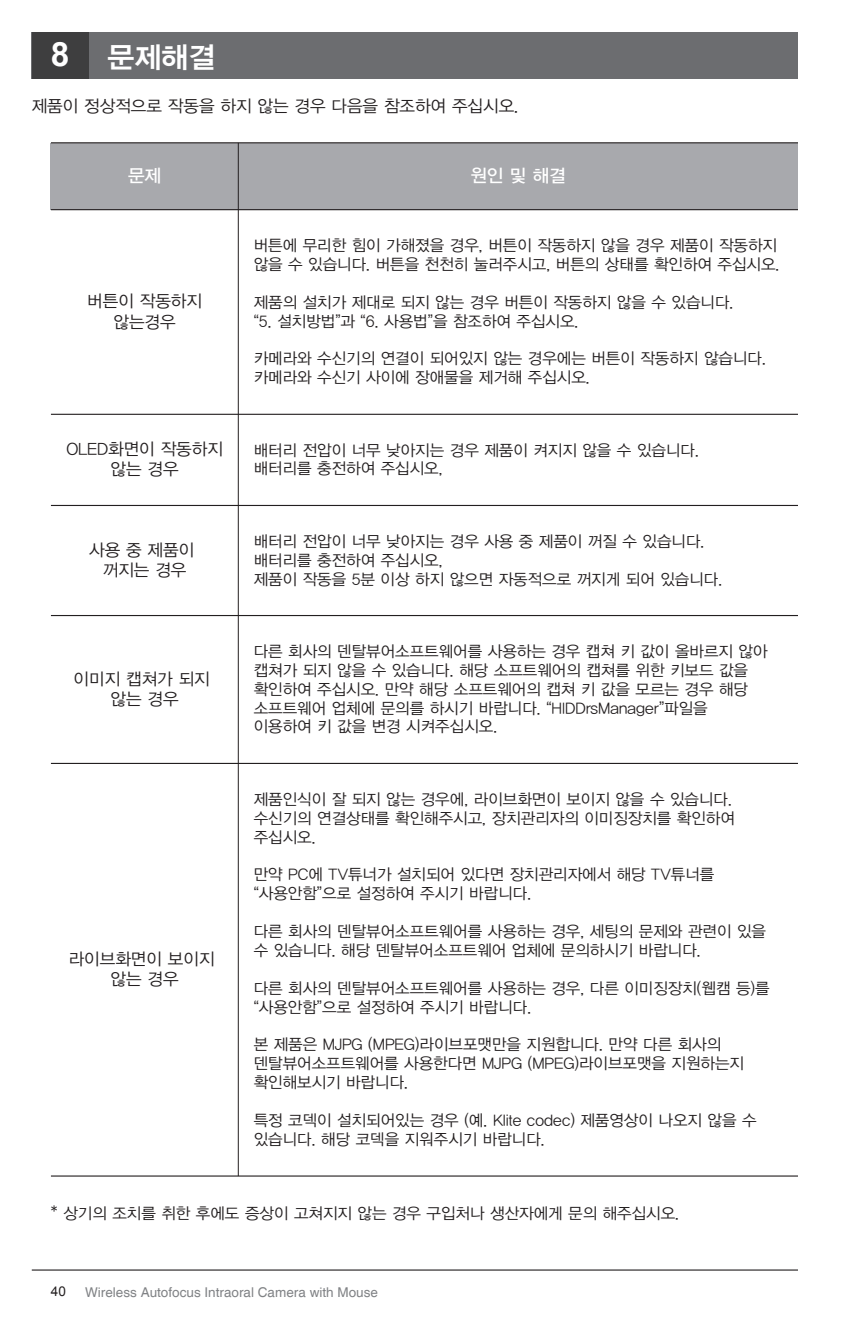
<style>
.page{position:relative;width:862px;height:1340px;background:#fff}
.page>*{position:absolute;margin:0;border:0;box-sizing:border-box;transform-origin:0 0}
.t1{font:29.25px "YDIYGO340";color:#fff}
.t2{font:18px "YDIYGO330";color:#fff}
.t3{font:16.88px/20.2px "YDIYGO320";color:#231f20;text-align:center}
.t4{font:15.75px/18.9px "YDIYGO320";color:#231f20}
.t5{font:13.5px "Helvetica";color:#808285}
.t6{font:13.5px "Arial";color:#231f20}
.s1{font-family:"Arial";font-weight:700;font-size:33.52px}
.s2{font-family:"Arial"}
</style>
<div class="page">
<div style="left:32px;top:32px;width:765px;height:47px;background:#6c6d70"></div>
<div style="left:32px;top:32px;width:56px;height:47px;background:#3e3e3f"></div>
<hr style="left:32px;top:1269px;width:765px;height:1px;background:#231f20">
<div style="left:51px;top:143px;width:746px;height:67px;background:#a8a9ad"></div>
<hr style="left:51px;top:142px;width:746px;height:1px;background:#231f20">
<hr style="left:51px;top:1175px;width:746px;height:1px;background:#231f20">
<hr style="left:51px;top:209px;width:746px;height:1px;background:#231f20">
<hr style="left:238px;top:143px;width:1px;height:1033px;background:#231f20">
<hr style="left:51px;top:414px;width:746px;height:1px;background:#231f20">
<hr style="left:51px;top:505px;width:746px;height:1px;background:#231f20">
<hr style="left:51px;top:615px;width:746px;height:1px;background:#231f20">
<hr style="left:51px;top:763px;width:746px;height:1px;background:#231f20">
<h1 class="t1" style="left:51px;top:40px;width:166px"><span class="s1">8</span> 문제해결</h1>
<p class="t3" style="left:32px;top:96px;width:488px">제품이 정상적으로 작동을 하지 않는 경우 다음을 참조하여 주십시오.</p>
<p class="t2" style="left:128px;top:166px;width:35px">문제</p>
<p class="t3" style="left:87px;top:291px;width:116px">버튼이 작동하지 않는경우</p>
<p class="t3" style="left:66px;top:439px;width:158px">OLED화면이 작동하지 않는 경우</p>
<p class="t3" style="left:89px;top:540px;width:106px">사용 중 제품이 꺼지는 경우</p>
<p class="t3" style="left:74px;top:669px;width:138px">이미지 캡쳐가 되지 않는 경우</p>
<p class="t3" style="left:69px;top:949px;width:147px">라이브화면이 보이지 않는 경우</p>
<p class="t2" style="left:470px;top:166px;width:97px">원인 및 해결</p>
<p class="t4" style="left:253px;top:236px;width:527px">버튼에 무리한 힘이 가해졌을 경우, 버튼이 작동하지 않을 경우 제품이 작동하지 않을 수 있습니다. 버튼을 천천히 눌러주시고, 버튼의 상태를 확인하여 주십시오.</p>
<p class="t4" style="left:253px;top:293px;width:481px">제품의 설치가 제대로 되지 않는 경우 버튼이 작동하지 않을 수 있습니다. <span class="s2">“</span>5. 설치방법<span class="s2">”</span>과 <span class="s2">“</span>6. 사용법<span class="s2">”</span>을 참조하여 주십시오.</p>
<p class="t4" style="left:253px;top:349px;width:513px">카메라와 수신기의 연결이 되어있지 않는 경우에는 버튼이 작동하지 않습니다. 카메라와 수신기 사이에 장애물을 제거해 주십시오.</p>
<p class="t4" style="left:253px;top:440px;width:446px">배터리 전압이 너무 낮아지는 경우 제품이 켜지지 않을 수 있습니다. 배터리를 충전하여 주십시오,</p>
<p class="t4" style="left:253px;top:532px;width:470px">배터리 전압이 너무 낮아지는 경우 사용 중 제품이 꺼질 수 있습니다. 배터리를 충전하여 주십시오,<br>제품이 작동을 5분 이상 하지 않으면 자동적으로 꺼지게 되어 있습니다.</p>
<p class="t4" style="left:253px;top:642px;width:515px">다른 회사의 덴탈뷰어소프트웨어를 사용하는 경우 캡쳐 키 값이 올바르지 않아 캡쳐가 되지 않을 수 있습니다. 해당 소프트웨어의 캡쳐를 위한 키보드 값을 확인하여 주십시오. 만약 해당 소프트웨어의 캡쳐 키 값을 모르는 경우 해당 소프트웨어 업체에 문의를 하시기 바랍니다. <span class="s2">“</span>HIDDrsManager<span class="s2">”</span>파일을 이용하여 키 값을 변경 시켜주십시오.</p>
<p class="t4" style="left:253px;top:789px;width:482px">제품인식이 잘 되지 않는 경우에, 라이브화면이 보이지 않을 수 있습니다. 수신기의 연결상태를 확인해주시고, 장치관리자의 이미징장치를 확인하여 주십시오.</p>
<p class="t4" style="left:253px;top:865px;width:462px">만약 PC에 TV튜너가 설치되어 있다면 장치관리자에서 해당 TV튜너를 <span class="s2">“</span>사용안함<span class="s2">”</span>으로 설정하여 주시기 바랍니다.</p>
<p class="t4" style="left:253px;top:922px;width:513px">다른 회사의 덴탈뷰어소프트웨어를 사용하는 경우, 세팅의 문제와 관련이 있을 수 있습니다. 해당 덴탈뷰어소프트웨어 업체에 문의하시기 바랍니다.</p>
<p class="t4" style="left:253px;top:978px;width:517px">다른 회사의 덴탈뷰어소프트웨어를 사용하는 경우, 다른 이미징장치(웹캠 등)를 <span class="s2">“</span>사용안함<span class="s2">”</span>으로 설정하여 주시기 바랍니다.</p>
<p class="t4" style="left:253px;top:1035px;width:491px">본 제품은 MJPG (MPEG)라이브포맷만을 지원합니다. 만약 다른 회사의 덴탈뷰어소프트웨어를 사용한다면 MJPG (MPEG)라이브포맷을 지원하는지 확인해보시기 바랍니다.</p>
<p class="t4" style="left:253px;top:1111px;width:504px">특정 코덱이 설치되어있는 경우 (예. Klite codec) 제품영상이 나오지 않을 수 있습니다. 해당 코덱을 지워주시기 바랍니다.</p>
<p class="t4" style="left:51px;top:1203px;width:629px">* 상기의 조치를 취한 후에도 증상이 고쳐지지 않는 경우 구입처나 생산자에게 문의 해주십시오.</p>
<p class="t6" style="left:51px;top:1282px;width:17px">40</p>
<p class="t5" style="left:85px;top:1283px;width:294px">Wireless Autofocus Intraoral Camera with Mouse</p>
</div>
